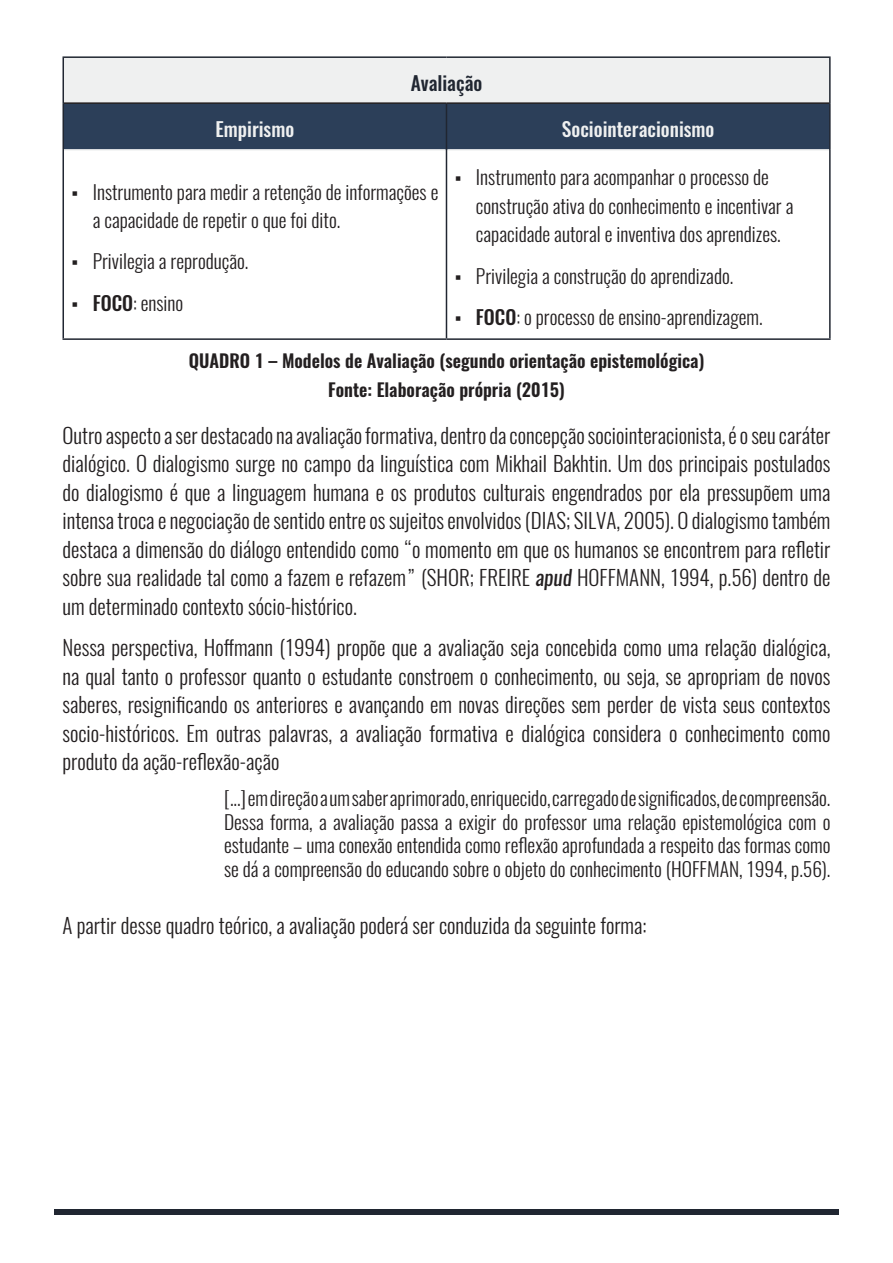
<style>
.page{position:relative;width:893px;height:1263px;background:#fff}
.page>*{position:absolute;margin:0;border:0;box-sizing:border-box;transform-origin:0 0}
.Parágrafo_ABNT{font:300 21px/28.5px "Oswald";color:#231f20;text-align:justify}
.Citação_ABNT{font:300 19.5px/23.4px "Oswald";color:#231f20}
.t1{font:500 19.5px "Oswald";color:#eff0f0}
.t2{font:500 19.5px "Oswald";color:#202631}
.t3{font:600 18px "Oswald";color:#231f20}
.s1{font-family:"Arial";font-weight:900}
.s2{font-weight:500}
.s3{font-weight:400;font-style:italic}
</style>
<div class="page">
<div style="left:54px;top:1209px;width:785px;height:6px;background:#202631"></div>
<div style="left:63px;top:57px;width:767px;height:46px;background:#eff0f0"></div>
<div style="left:64px;top:104px;width:765px;height:45px;background:#2c3f59"></div>
<hr style="left:64px;top:102px;width:382px;height:2px;background:#231f20">
<hr style="left:446px;top:102px;width:383px;height:2px;background:#231f20">
<hr style="left:64px;top:149px;width:382px;height:2px;background:#eff0f0">
<hr style="left:447px;top:149px;width:382px;height:2px;background:#eff0f0">
<hr style="left:63px;top:56px;width:383px;height:2px;background:#202631">
<hr style="left:63px;top:58px;width:1px;height:45px;background:#202631">
<hr style="left:446px;top:56px;width:385px;height:2px;background:#202631">
<hr style="left:829px;top:58px;width:2px;height:45px;background:#202631">
<hr style="left:63px;top:103px;width:1px;height:47px;background:#202631">
<hr style="left:446px;top:104px;width:1px;height:46px;background:#202631">
<hr style="left:829px;top:103px;width:2px;height:47px;background:#202631">
<hr style="left:63px;top:150px;width:1px;height:188px;background:#202631">
<hr style="left:446px;top:150px;width:1px;height:188px;background:#202631">
<hr style="left:829px;top:150px;width:2px;height:188px;background:#202631">
<hr style="left:63px;top:338px;width:383px;height:2px;background:#202631">
<hr style="left:446px;top:338px;width:385px;height:2px;background:#202631">
<p class="t2" style="left:411px;top:69px;width:73px">Avaliação</p>
<p class="t1" style="left:216px;top:116px;width:80px">Empirismo</p>
<p class="t1" style="left:562px;top:116px;width:154px">Sociointeracionismo</p>
<p class="Citação_ABNT" style="left:476px;top:163px;width:319px;line-height:28.5px;text-indent:-21px"><span class="s1">▪</span> Instrumento para acompanhar o processo de construção ativa do conhecimento e incentivar a capacidade autoral e inventiva dos aprendizes.</p>
<p class="Citação_ABNT" style="left:455px;top:264px;width:280px"><span class="s1">▪</span> Privilegia a construção do aprendizado.</p>
<p class="Citação_ABNT" style="left:455px;top:305px;width:309px"><span class="s1">▪</span> <span class="s2">FOCO</span>: o processo de ensino-aprendizagem.</p>
<p class="t3" style="left:189px;top:348px;width:517px">QUADRO 1 – Modelos de Avaliação (segundo orientação epistemológica)</p>
<p class="t3" style="left:328px;top:377px;width:238px">Fonte: Elaboração própria (2015)</p>
<p class="Citação_ABNT" style="left:93px;top:178px;width:347px;line-height:28.5px;text-indent:-21px"><span class="s1">▪</span> Instrumento para medir a retenção de informações e a capacidade de repetir o que foi dito.</p>
<p class="Citação_ABNT" style="left:71px;top:250px;width:179px"><span class="s1">▪</span> Privilegia a reprodução.</p>
<p class="Citação_ABNT" style="left:71px;top:291px;width:113px"><span class="s1">▪</span> <span class="s2">FOCO</span>: ensino</p>
<p class="Parágrafo_ABNT" style="left:63px;top:421px;width:769px">Outro aspecto a ser destacado na avaliação formativa, dentro da concepção sociointeracionista, é o seu caráter dialógico. O dialogismo surge no campo da linguística com Mikhail Bakhtin. Um dos principais postulados do dialogismo é que a linguagem humana e os produtos culturais engendrados por ela pressupõem uma intensa troca e negociação de sentido entre os sujeitos envolvidos (DIAS; SILVA, 2005). O dialogismo também destaca a dimensão do diálogo entendido como “o momento em que os humanos se encontrem para refletir sobre sua realidade tal como a fazem e refazem” (SHOR; FREIRE <span class="s3">apud</span> HOFFMANN, 1994, p.56) dentro de um determinado contexto sócio-histórico.</p>
<p class="Parágrafo_ABNT" style="left:63px;top:633px;width:769px">Nessa perspectiva, Hoffmann (1994) propõe que a avaliação seja concebida como uma relação dialógica, na qual tanto o professor quanto o estudante constroem o conhecimento, ou seja, se apropriam de novos saberes, resignificando os anteriores e avançando em novas direções sem perder de vista seus contextos socio-históricos. Em outras palavras, a avaliação formativa e dialógica considera o conhecimento como produto da ação-reflexão-ação</p>
<p class="Citação_ABNT" style="left:224px;top:787px;width:608px;text-align:justify">[...] em direção a um saber aprimorado, enriquecido, carregado de significados, de compreensão.<br>Dessa forma, a avaliação passa a exigir do professor uma relação epistemológica com o estudante – uma conexão entendida como reflexão aprofundada a respeito das formas como se dá a compreensão do educando sobre o objeto do conhecimento (HOFFMAN, 1994, p.56).</p>
<p class="Parágrafo_ABNT" style="left:63px;top:911px;width:585px">A partir desse quadro teórico, a avaliação poderá ser conduzida da seguinte forma:</p>
</div>
